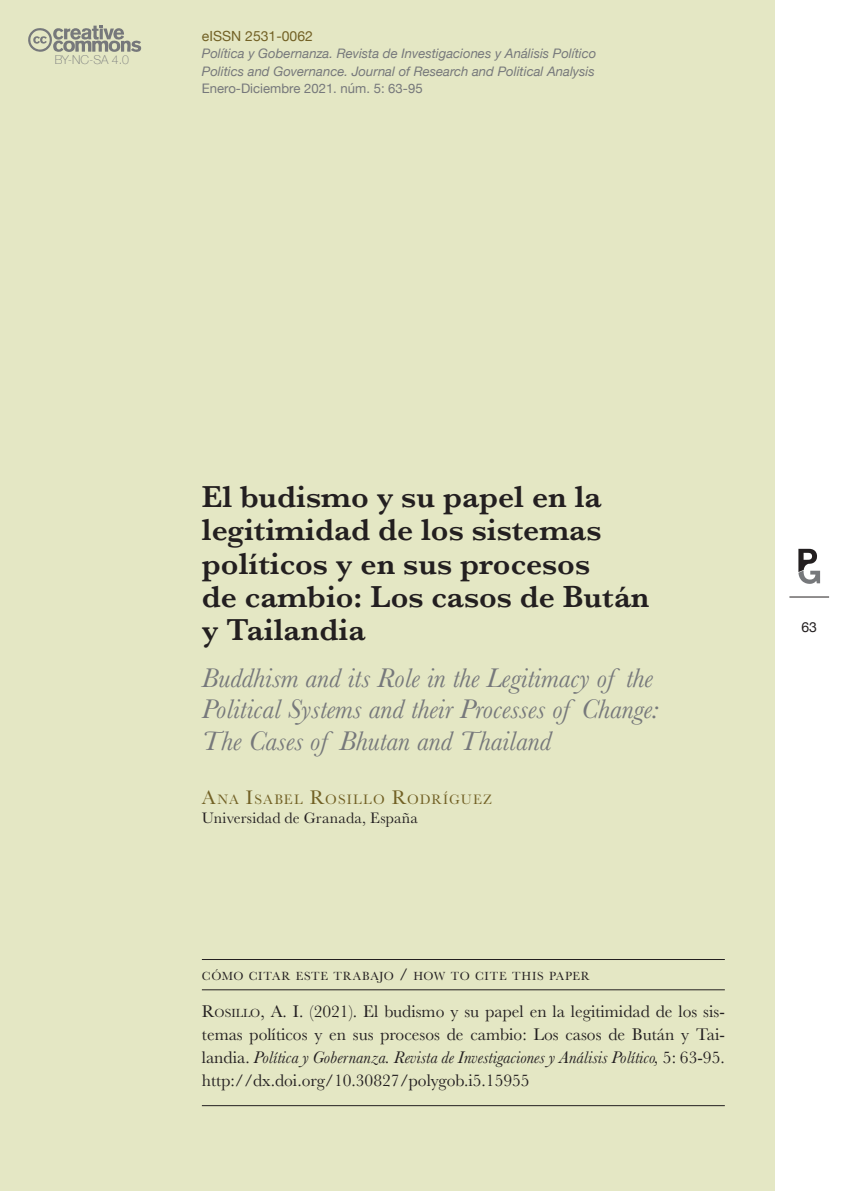
<style>
.page{position:relative;width:844px;height:1191px;background:#fff}
.page>*{position:absolute;margin:0;border:0;box-sizing:border-box;transform-origin:0 0}
.tit_esp{font:600 31.5px/33.2px "Baskerville";color:#231f20}
.tit_eng{font:italic 28px/31.5px "Baskerville";color:#76787b}
.Cita_harvard{font:17.5px/22.8px "Baskerville";color:#231f20;text-align:justify}
.afiliacion{font:15.75px "Baskerville";letter-spacing:.015em;color:#231f20}
.autor_1{font:14.17px "Baskerville";letter-spacing:.075em;color:#726125}
.t1{font:14px "Helvetica Neue";color:#726125}
.t2{font:14px "Helvetica Neue";color:#231f20}
.t3{font:italic 13.12px/17.5px "Helvetica Neue";color:#76787b}
.t4{font:13.12px "Helvetica Neue";color:#76787b}
.howtocite{font:12.25px "Baskerville";letter-spacing:.06em;color:#231f20}
.t5{font:100 12.25px "Helvetica Neue";color:#76787b}
.s1{font-size:20.3px}
.s2{font-size:17.5px}
.s3{font-style:inherit}
.s4{font-size:12.25px}
.s5{font-style:italic}
</style>
<div class="page">
<div style="left:0;top:0;width:774px;height:1191px;background:#e4e7c4"></div>
<hr style="left:202px;top:959px;width:522px;height:1px;background:#231f20">
<hr style="left:202px;top:989px;width:522px;height:1px;background:#231f20">
<hr style="left:202px;top:1105px;width:522px;height:1px;background:#231f20">
<svg style="left:798px;top:549px;width:21px;height:35px"></svg>
<hr style="left:789px;top:596px;width:39px;height:1px;background:#231f20">
<svg style="left:28px;top:25px;width:114px;height:27px"></svg>
<p class="t5" style="left:55px;top:51px;width:76px">BY-NC-SA 4.0</p>
<p class="t1" style="left:202px;top:26px;width:113px">eISSN 2531-0062</p>
<p class="t3" style="left:202px;top:46px;width:396px">Política y Gobernanza. Revista de Investigaciones y Análisis Político<br>Politics and Governance. Journal of Research and Political Analysis</p>
<p class="t4" style="left:202px;top:79px;width:222px">Enero-Diciembre 2021. núm. 5: 63-95</p>
<p class="tit_esp" style="left:202px;top:480px;width:449px">El budismo y su papel en la legitimidad de los sistemas políticos y en sus procesos<br>de cambio: Los casos de Bután y Tailandia</p>
<p class="tit_eng" style="left:202px;top:662px;width:458px">Buddhism and its Role in the Legitimacy of the<br>Political Systems and their Processes of Change:<br>The Cases of Bhutan and Thailand</p>
<p class="autor_1" style="left:202px;top:790px;width:292px"><span class="s1">A</span>NA <span class="s1">I</span>SABEL <span class="s1">R</span>OSILLO <span class="s1">R</span>ODRÍGUEZ</p>
<p class="afiliacion" style="left:202px;top:808px;width:217px">Universidad de Granada, España</p>
<p class="howtocite" style="left:202px;top:967px;width:356px">CÓMO CITAR ESTE TRABAJO <span class="s2">/</span> HOW TO CITE THIS PAP</p>
<p class="howtocite" style="left:572px;top:967px;width:19px">ER</p>
<p class="Cita_harvard" style="left:202px;top:1000px;width:524px"><span class="s3">R</span><span class="s4">OSILLO</span><span class="s3">, A. I.</span> (2021). El budismo y su papel en la legitimidad de los sis&shy;temas políticos y en sus procesos de cambio: Los casos de Bután y Tai&shy;landia. <span class="s5">Política y Gobernanza. Revista de Investigaciones y Análisis Político,</span> 5: 63-95. http://dx.doi.org/10.30827/polygob.i5.15955</p>
<p class="t2" style="left:801px;top:616px;width:17px">63</p>
</div>
